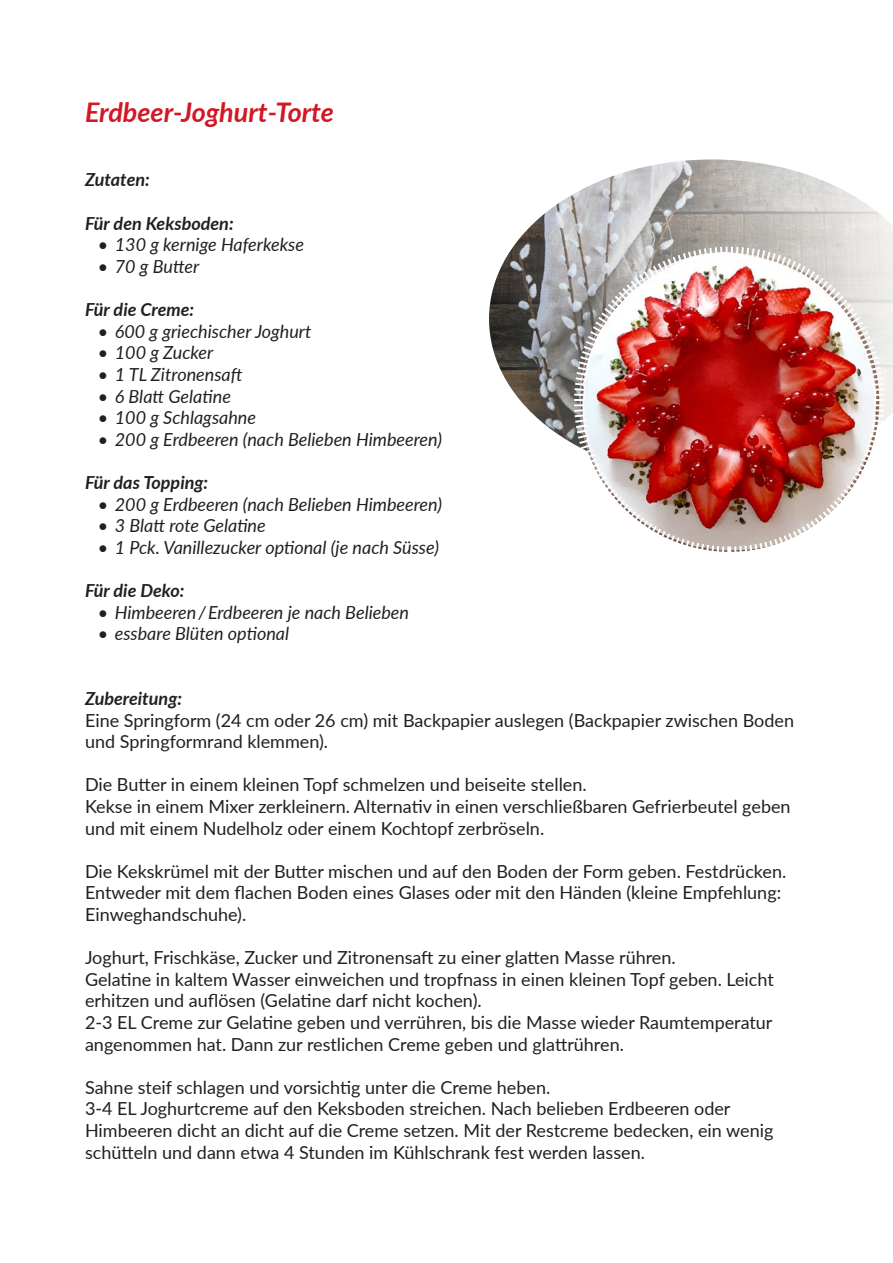
<style>
.page{position:relative;width:893px;height:1263px;background:#fff}
.page>*{position:absolute;margin:0;border:0;box-sizing:border-box;transform-origin:0 0}
.t1{font:italic 700 27px "Lato";color:#d21824}
.t2{font:18px/21.6px "Lato";color:#231f20}
.t3{font:italic 18px "Lato";color:#231f20}
.t4{font:italic 700 18px "Lato";color:#231f20}
</style>
<div class="page">
<img style="left:489px;top:159px;width:404px;height:284px">
<img style="left:572px;top:245px;width:314px;height:307px">
<h1 class="t1" style="left:85px;top:92px;width:251px">Erdbeer-Joghurt-Torte</h1>
<p class="t4" style="left:85px;top:167px;width:66px">Zutaten:</p>
<p class="t4" style="left:85px;top:210px;width:150px">Für den Keksboden:</p>
<p class="t3" style="left:98px;top:232px;width:208px">• 130 g kernige Haferkekse</p>
<p class="t3" style="left:98px;top:253px;width:103px">• 70 g Butter</p>
<p class="t4" style="left:85px;top:296px;width:111px">Für die Creme:</p>
<p class="t3" style="left:98px;top:318px;width:215px">• 600 g griechischer Joghurt</p>
<p class="t3" style="left:98px;top:340px;width:117px">• 100 g Zucker</p>
<p class="t3" style="left:98px;top:361px;width:146px">• 1 TL Zitronensaft</p>
<p class="t3" style="left:98px;top:383px;width:135px">• 6 Blatt Gelatine</p>
<p class="t3" style="left:98px;top:405px;width:160px">• 100 g Schlagsahne</p>
<p class="t3" style="left:98px;top:426px;width:346px">• 200 g Erdbeeren (nach Belieben Himbeeren)</p>
<p class="t4" style="left:85px;top:469px;width:125px">Für das Topping:</p>
<p class="t3" style="left:98px;top:491px;width:346px">• 200 g Erdbeeren (nach Belieben Himbeeren)</p>
<p class="t3" style="left:98px;top:513px;width:169px">• 3 Blatt rote Gelatine</p>
<p class="t3" style="left:98px;top:534px;width:343px">• 1 Pck. Vanillezucker optional (je nach Süsse)</p>
<p class="t4" style="left:85px;top:577px;width:101px">Für die Deko:</p>
<p class="t3" style="left:98px;top:599px;width:313px">• Himbeeren / Erdbeeren je nach Belieben</p>
<p class="t3" style="left:98px;top:621px;width:193px">• essbare Blüten optional</p>
<p class="t4" style="left:85px;top:685px;width:99px">Zubereitung:</p>
<p class="t2" style="left:85px;top:708px;width:711px">Eine Springform (24 cm oder 26 cm) mit Backpapier auslegen (Backpapier zwischen Boden und Springformrand klemmen).</p>
<p class="t2" style="left:85px;top:773px;width:707px">Die Butter in einem kleinen Topf schmelzen und beiseite stellen.<br>Kekse in einem Mixer zerkleinern. Alternativ in einen verschließbaren Gefrierbeutel geben und mit einem Nudelholz oder einem Kochtopf zerbröseln.</p>
<p class="t2" style="left:85px;top:860px;width:703px">Die Kekskrümel mit der Butter mischen und auf den Boden der Form geben. Festdrücken.<br>Entweder mit dem flachen Boden eines Glases oder mit den Händen (kleine Empfehlung:<br>Einweghandschuhe).</p>
<p class="t2" style="left:85px;top:946px;width:690px">Joghurt, Frischkäse, Zucker und Zitronensaft zu einer glatten Masse rühren.<br>Gelatine in kaltem Wasser einweichen und tropfnass in einen kleinen Topf geben. Leicht erhitzen und auflösen (Gelatine darf nicht kochen).<br>2-3 EL Creme zur Gelatine geben und verrühren, bis die Masse wieder Raumtemperatur angenommen hat. Dann zur restlichen Creme geben und glattrühren.</p>
<p class="t2" style="left:85px;top:1076px;width:690px">Sahne steif schlagen und vorsichtig unter die Creme heben.<br>3-4 EL Joghurtcreme auf den Keksboden streichen. Nach belieben Erdbeeren oder Himbeeren dicht an dicht auf die Creme setzen. Mit der Restcreme bedecken, ein wenig schütteln und dann etwa 4 Stunden im Kühlschrank fest werden lassen.</p>
</div>
